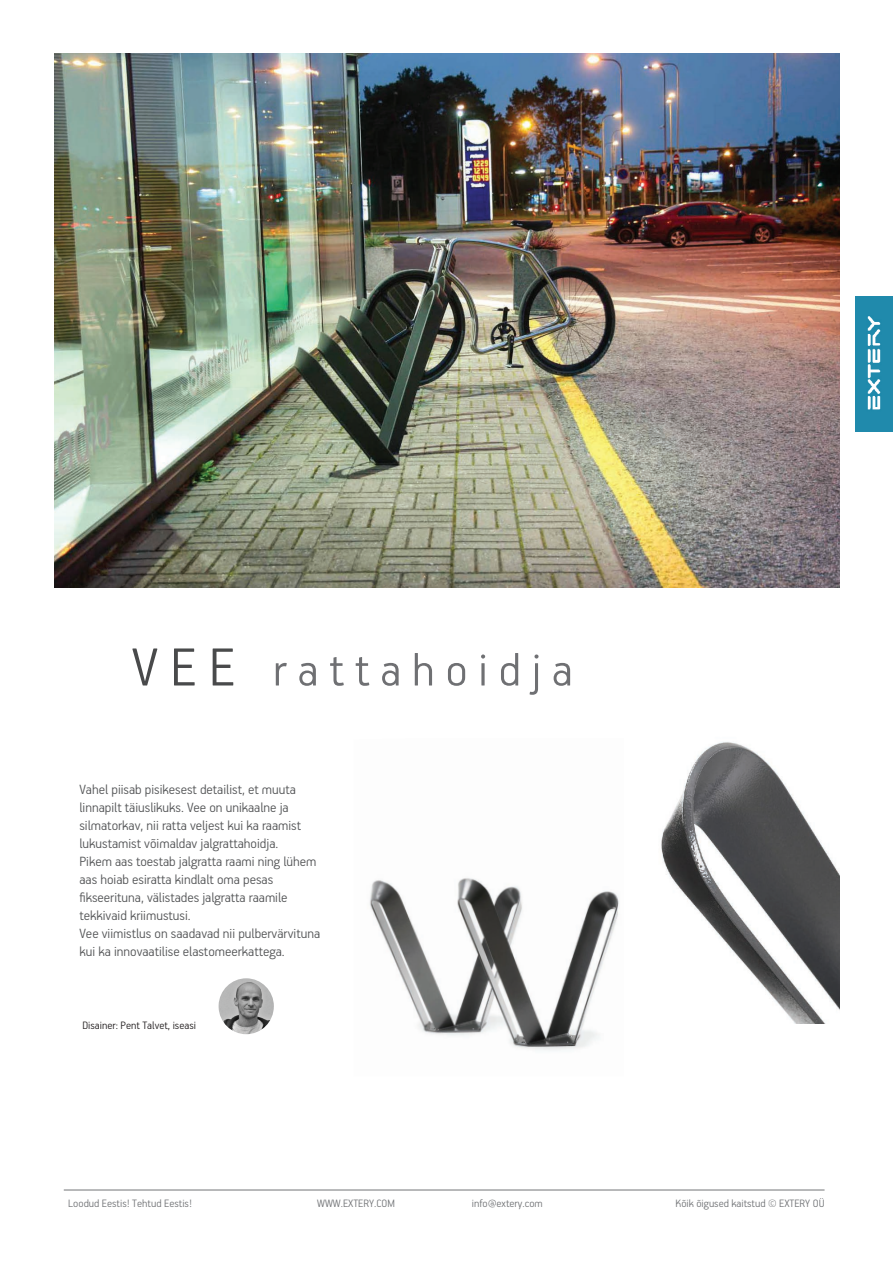
<style>
.page{position:relative;width:893px;height:1263px;background:#fff}
.page>*{position:absolute;margin:0;border:0;box-sizing:border-box;transform-origin:0 0}
.t1{font:300 51px "Extery PF Handbook Pro";color:#6f7073}
.t2{font:300 15px/18px "Extery PF Handbook Pro";color:#545557}
.t3{font:300 12px "PF Handbook Pro";color:#727477}
.t4{font:300 12px "Extery PF Handbook Pro";color:#727477}
.t5{font:300 12px "Extery PF Handbook Pro";color:#231f20}
.s1{font-size:60px;color:#494a4b}
</style>
<div class="page">
<hr style="left:64px;top:1189px;width:760px;height:1px;background:#727476">
<img style="left:855px;top:297px;width:38px;height:134px">
<img style="left:54px;top:54px;width:785px;height:533px">
<img style="left:661px;top:742px;width:178px;height:282px">
<img style="left:369px;top:878px;width:250px;height:173px">
<img style="left:219px;top:978px;width:55px;height:56px;border-radius:28px">
<p class="t1" style="left:132px;top:645px;width:442px"><span class="s1">V E E</span> r a t t a h o i d j a</p>
<p class="t2" style="left:80px;top:780px;width:218px">Vahel piisab pisikesest detailist, et muuta</p>
<p class="t2" style="left:80px;top:798px;width:211px">linnapilt täiuslikuks. Vee on unikaalne ja</p>
<p class="t2" style="left:80px;top:816px;width:223px">silmatorkav, nii ratta veljest kui ka raamist lukustamist võimaldav jalgrattahoidja.</p>
<p class="t2" style="left:80px;top:852px;width:238px">Pikem aas toestab jalgratta raami ning lühem aas hoiab esiratta kindlalt oma pesas</p>
<p class="t2" style="left:80px;top:888px;width:210px">fikseerituna, välistades jalgratta raamile</p>
<p class="t2" style="left:80px;top:906px;width:113px">tekkivaid kriimustusi.</p>
<p class="t2" style="left:80px;top:924px;width:242px">Vee viimistlus on saadavad nii pulbervärvituna kui ka innovaatilise elastomeerkattega.</p>
<p class="t5" style="left:82px;top:1019px;width:115px">Disainer: Pent Talvet, iseasi</p>
<p class="t3" style="left:68px;top:1196px;width:125px">Loodud Eestis! Tehtud Eestis!</p>
<p class="t3" style="left:317px;top:1196px;width:79px">WWW.EXTERY.COM</p>
<p class="t3" style="left:472px;top:1196px;width:73px">info@extery.com</p>
<p class="t4" style="left:676px;top:1197px;width:150px">Kõik õigused kaitstud © EXTERY OÜ</p>
</div>
